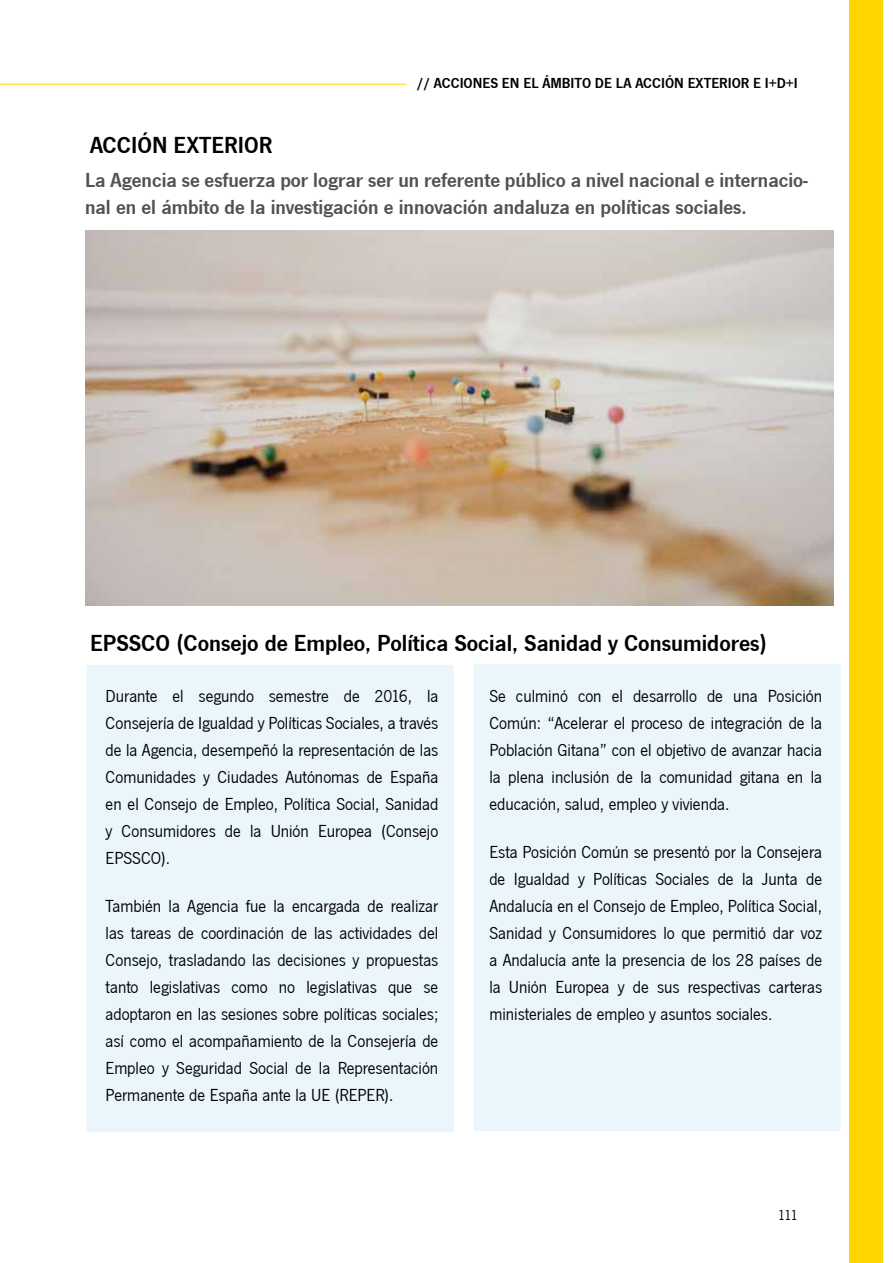
<style>
.page{position:relative;width:893px;height:1263px;background:#fff}
.page>*{position:absolute;margin:0;border:0;box-sizing:border-box;transform-origin:0 0}
.t1{font:24px "News Got T Dem";color:#000}
.t2{font:21px/27px "News Got T Dem";color:#505153}
.t3{font:18px/27px "News Got T";color:#000;text-align:justify}
.t4{font:15px "News Got T Dem";color:#000}
.t5{font:15px "News Got T";color:#000}
</style>
<div class="page">
<img style="left:85px;top:231px;width:748px;height:375px">
<div style="left:470px;top:661px;width:374px;height:473px;background:#ebf6fc;border:3px solid #fff"></div>
<div style="left:84px;top:662px;width:373px;height:473px;background:#ebf6fc;border:3px solid #fff"></div>
<div style="left:849px;top:0;width:34px;height:1263px;background:#ffd600"></div>
<hr style="left:0;top:84px;width:407px;height:1px;background:#ffd600">
<p class="t4" style="left:417px;top:73px;width:34px">// Acciones</p>
<p class="t4" style="left:502px;top:73px;width:50px">enelámbito</p>
<p class="t4" style="left:595px;top:73px;width:50px">delaacción</p>
<p class="t4" style="left:688px;top:73px;width:9px">exterior</p>
<p class="t4" style="left:753px;top:73px;width:46px">E I+D+I</p>
<h1 class="t1" style="left:90px;top:129px;width:184px">ACCIÓN EXTERIOR</h1>
<p class="t2" style="left:85px;top:165px;width:724px">La Agencia se esfuerza por lograr ser un referente público a nivel nacional e internacio&shy;nal en el ámbito de la investigación e innovación andaluza en políticas sociales.</p>
<h1 class="t1" style="left:90px;top:627px;width:679px">EPSSCO (Consejo de Empleo, Política Social, Sanidad y Consumidores)</h1>
<p class="t3" style="left:106px;top:682px;width:334px">Durante el segundo semestre de 2016, la Consejería de Igualdad y Políticas Sociales, a través de la Agencia, desempeñó la representación de las Comunidades y Ciudades Autónomas de España en el Consejo de Empleo, Política Social, Sanidad y Consumidores de la Unión Europea (Consejo EPSSCO).</p>
<p class="t3" style="left:106px;top:892px;width:334px">También la Agencia fue la encargada de realizar las tareas de coordinación de las actividades del Consejo, trasladando las decisiones y propuestas tanto legislativas como no legislativas que se adoptaron en las sesiones sobre políticas sociales; así como el acompañamiento de la Consejería de Empleo y Seguridad Social de la Representación Permanente de España ante la UE (REPER).</p>
<p class="t3" style="left:489px;top:682px;width:334px">Se culminó con el desarrollo de una Posición Común: “Acelerar el proceso de integración de la Población Gitana” con el objetivo de avanzar hacia la plena inclusión de la comunidad gitana en la educación, salud, empleo y vivienda.</p>
<p class="t3" style="left:489px;top:838px;width:334px">Esta Posición Común se presentó por la Consejera de Igualdad y Políticas Sociales de la Junta de Andalucía en el Consejo de Empleo, Política Social, Sanidad y Consumidores lo que permitió dar voz a Andalucía ante la presencia de los 28 países de la Unión Europea y de sus respectivas carteras ministeriales de empleo y asuntos sociales.</p>
<p class="t5" style="left:778px;top:1205px;width:21px">111</p>
</div>
